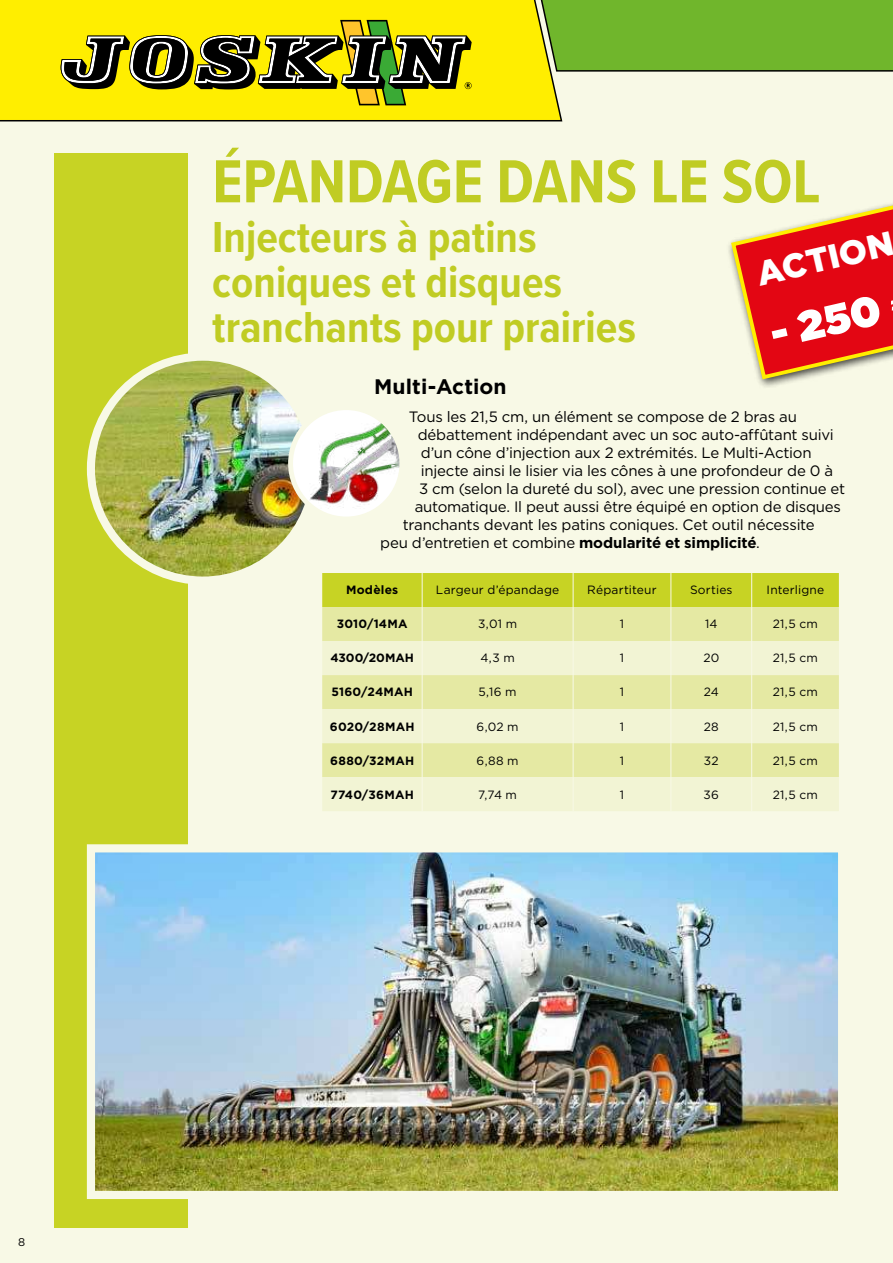
<style>
.page{position:relative;width:893px;height:1263px;background:#f8f9e6}
.page>*{position:absolute;margin:0;border:0;box-sizing:border-box;transform-origin:0 0}
.t1{font:700 63px "Proxima Nova Cond";color:#c0cc23}
.t2{font:700 45px/45px "Proxima Nova Cond";color:#c0cc23}
.t3{font:42px "Gotham Ultra";color:#fff}
.t4{font:900 34.05px "Gotham";color:#fff}
.t5{font:700 21px "Gotham";letter-spacing:.005em;color:#000}
.t6{font:15px "Gotham";letter-spacing:-.015em;color:#000}
.t7{font:12px "Gotham";letter-spacing:.015em;color:#000}
.t8{font:700 12px "Gotham";letter-spacing:.015em;color:#000}
.t9{font:700 12px "Gotham";letter-spacing:-.005em;color:#000}
.t10{font:11.25px "Gotham";color:#000}
.s1{font-weight:700}
</style>
<div class="page">
<div style="left:54px;top:153px;width:134px;height:1075px;background:#c7d324"></div>
<img style="left:91px;top:357px;width:224px;height:224px;border-radius:112px">
<div style="left:87px;top:353px;width:232px;height:232px;border:8px solid #f8f9e6;border-radius:50%"></div>
<svg style="left:291px;top:408px;width:111px;height:111px"></svg>
<img style="left:291px;top:408px;width:107px;height:101px">
<div style="left:288px;top:405px;width:116px;height:116px;border:5px solid #f8f9e6;border-radius:50%"></div>
<img style="left:96px;top:853px;width:741px;height:337px">
<div style="left:87px;top:844px;width:759px;height:355px;border:8px solid #f8f9e6"></div>
<div style="left:322px;top:573px;width:517px;height:34px;background:#c7d324"></div>
<div style="left:322px;top:607px;width:517px;height:34px;background:#e5e9a3"></div>
<svg style="left:322px;top:641px;width:517px;height:170px;background:#ecefc0"></svg>
<hr style="left:422px;top:573px;width:1px;height:34px;background:#f8f9e6">
<hr style="left:573px;top:573px;width:1px;height:34px;background:#f8f9e6">
<hr style="left:670px;top:573px;width:1px;height:34px;background:#f8f9e6">
<hr style="left:751px;top:573px;width:1px;height:34px;background:#f8f9e6">
<hr style="left:422px;top:607px;width:1px;height:34px;background:#f8f9e6">
<hr style="left:573px;top:607px;width:1px;height:34px;background:#f8f9e6">
<hr style="left:670px;top:607px;width:1px;height:34px;background:#f8f9e6">
<hr style="left:751px;top:607px;width:1px;height:34px;background:#f8f9e6">
<hr style="left:422px;top:641px;width:1px;height:34px;background:#f8f9e6">
<hr style="left:573px;top:641px;width:1px;height:34px;background:#f8f9e6">
<hr style="left:670px;top:641px;width:1px;height:34px;background:#f8f9e6">
<hr style="left:751px;top:641px;width:1px;height:34px;background:#f8f9e6">
<hr style="left:422px;top:675px;width:1px;height:34px;background:#f8f9e6">
<hr style="left:573px;top:675px;width:1px;height:34px;background:#f8f9e6">
<hr style="left:670px;top:675px;width:1px;height:34px;background:#f8f9e6">
<hr style="left:751px;top:675px;width:1px;height:34px;background:#f8f9e6">
<hr style="left:422px;top:709px;width:1px;height:34px;background:#f8f9e6">
<hr style="left:573px;top:709px;width:1px;height:34px;background:#f8f9e6">
<hr style="left:670px;top:709px;width:1px;height:34px;background:#f8f9e6">
<hr style="left:751px;top:709px;width:1px;height:34px;background:#f8f9e6">
<hr style="left:422px;top:743px;width:1px;height:34px;background:#f8f9e6">
<hr style="left:573px;top:743px;width:1px;height:34px;background:#f8f9e6">
<hr style="left:670px;top:743px;width:1px;height:34px;background:#f8f9e6">
<hr style="left:751px;top:743px;width:1px;height:34px;background:#f8f9e6">
<hr style="left:422px;top:777px;width:1px;height:34px;background:#f8f9e6">
<hr style="left:573px;top:777px;width:1px;height:34px;background:#f8f9e6">
<hr style="left:670px;top:777px;width:1px;height:34px;background:#f8f9e6">
<hr style="left:751px;top:777px;width:1px;height:34px;background:#f8f9e6">
<svg style="left:729px;top:203px;width:164px;height:179px"></svg>
<div style="left:563px;top:0;width:330px;height:72px;background:#70b62c"></div>
<svg style="left:0;top:0;width:563px;height:122px;background:#f2e408"></svg>
<svg style="left:61px;top:20px;width:411px;height:85px;background:#97911d"></svg>
<p class="t10" style="left:18px;top:1236px;width:9px">8</p>
<h1 class="t1" style="left:212px;top:148px;width:610px">ÉPANDAGE DANS LE SOL</h1>
<h2 class="t2" style="left:212px;top:214px;width:425px">Injecteurs à patins coniques et disques tranchants pour prairies</h2>
<h3 class="t4" style="left:753px;top:255px;width:141px;rotate:-13deg">ACTION</h3>
<h3 class="t3" style="left:765px;top:310px;width:113px;rotate:-13deg">- 250</h3>
<h3 class="t5" style="left:374px;top:374px;width:134px">Multi-Action</h3>
<p class="t6" style="left:409px;top:410px;width:390px">Tous les 21,5 cm, un élément se compose de 2 bras au</p>
<p class="t6" style="left:418px;top:428px;width:418px">débattement indépendant avec un soc auto-affûtant suivi</p>
<p class="t6" style="left:421px;top:446px;width:392px">d’un cône d’injection aux 2 extrémités. Le Multi-Action</p>
<p class="t6" style="left:421px;top:464px;width:414px">injecte ainsi le lisier via les cônes à une profondeur de 0 à</p>
<p class="t6" style="left:419px;top:482px;width:427px">3 cm (selon la dureté du sol), avec une pression continue et</p>
<p class="t6" style="left:415px;top:500px;width:428px">automatique. Il peut aussi être équipé en option de disques</p>
<p class="t6" style="left:403px;top:518px;width:413px">tranchants devant les patins coniques. Cet outil nécessite</p>
<p class="t6" style="left:380px;top:536px;width:381px">peu d’entretien et combine <span class="s1">modularité et simplicité</span>.</p>
<p class="t8" style="left:346px;top:583px;width:54px">Modèles</p>
<p class="t7" style="left:436px;top:585px;width:125px">Largeur d’épandage</p>
<p class="t7" style="left:587px;top:585px;width:71px">Répartiteur</p>
<p class="t7" style="left:690px;top:585px;width:44px">Sorties</p>
<p class="t7" style="left:767px;top:585px;width:59px">Interligne</p>
<p class="t8" style="left:337px;top:617px;width:72px">3010/14MA</p>
<p class="t7" style="left:478px;top:619px;width:40px">3,01 m</p>
<p class="t7" style="left:620px;top:619px;width:6px">1</p>
<p class="t7" style="left:705px;top:619px;width:14px">14</p>
<p class="t7" style="left:773px;top:619px;width:47px">21,5 cm</p>
<p class="t9" style="left:330px;top:651px;width:85px">4300/20MAH</p>
<p class="t7" style="left:480px;top:653px;width:36px">4,3 m</p>
<p class="t7" style="left:620px;top:653px;width:6px">1</p>
<p class="t7" style="left:703px;top:653px;width:17px">20</p>
<p class="t7" style="left:773px;top:653px;width:47px">21,5 cm</p>
<p class="t8" style="left:331px;top:685px;width:83px">5160/24MAH</p>
<p class="t7" style="left:478px;top:687px;width:40px">5,16 m</p>
<p class="t7" style="left:620px;top:687px;width:6px">1</p>
<p class="t7" style="left:704px;top:687px;width:17px">24</p>
<p class="t7" style="left:773px;top:687px;width:47px">21,5 cm</p>
<p class="t8" style="left:330px;top:719px;width:86px">6020/28MAH</p>
<p class="t7" style="left:477px;top:721px;width:44px">6,02 m</p>
<p class="t7" style="left:620px;top:721px;width:6px">1</p>
<p class="t7" style="left:704px;top:721px;width:16px">28</p>
<p class="t7" style="left:773px;top:721px;width:47px">21,5 cm</p>
<p class="t8" style="left:330px;top:753px;width:85px">6880/32MAH</p>
<p class="t7" style="left:476px;top:755px;width:44px">6,88 m</p>
<p class="t7" style="left:620px;top:755px;width:6px">1</p>
<p class="t7" style="left:704px;top:755px;width:16px">32</p>
<p class="t7" style="left:773px;top:755px;width:47px">21,5 cm</p>
<p class="t8" style="left:330px;top:787px;width:85px">7740/36MAH</p>
<p class="t7" style="left:478px;top:789px;width:40px">7,74 m</p>
<p class="t7" style="left:620px;top:789px;width:6px">1</p>
<p class="t7" style="left:704px;top:789px;width:17px">36</p>
<p class="t7" style="left:773px;top:789px;width:47px">21,5 cm</p>
</div>
